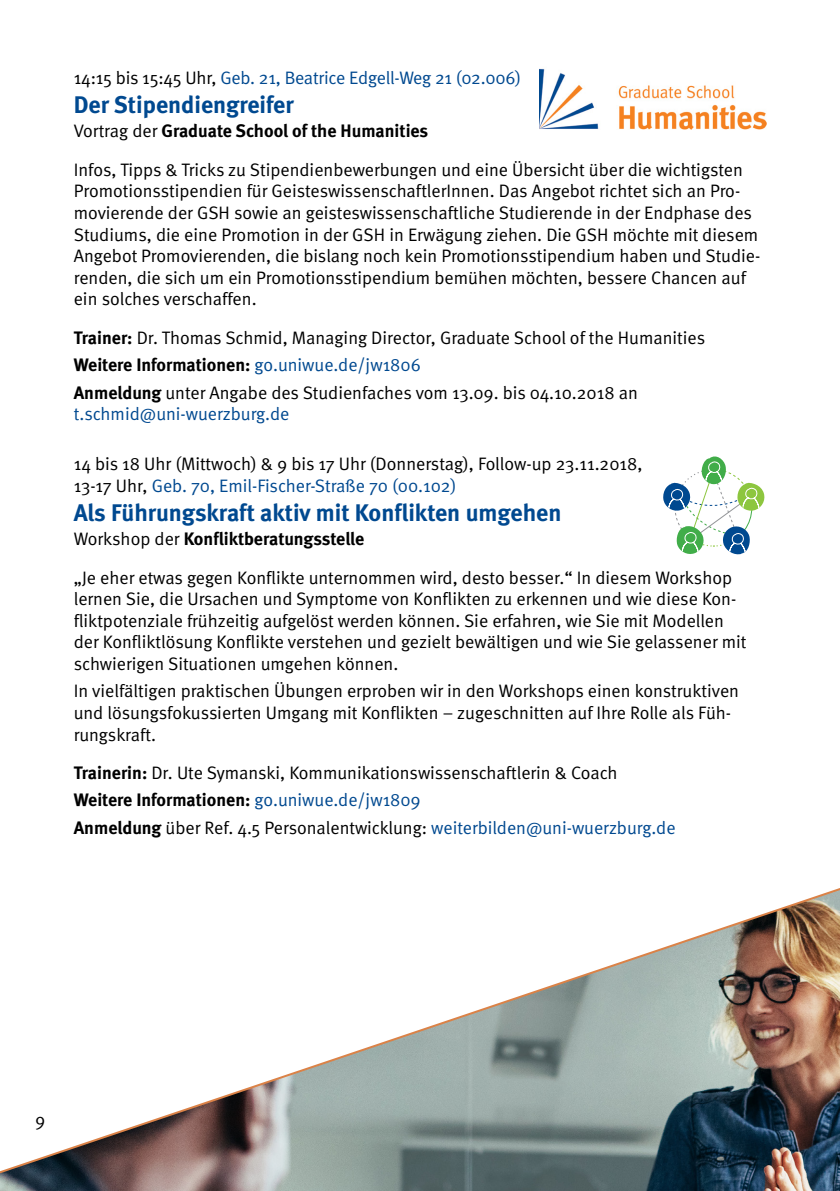
<style>
.page{position:relative;width:840px;height:1191px;background:#fff}
.page>*{position:absolute;margin:0;border:0;box-sizing:border-box;transform-origin:0 0}
.t1{font:700 24px "Meta";color:#004990}
.t2{font:18px/21.6px "Meta Normal";color:#000}
.t3{font:700 18px "Meta";color:#000}
.t4{font:18px "Meta Normal";letter-spacing:-.015em;color:#004990}
.s1{color:#000}
.s2{font-family:"Meta Normal";font-weight:400}
.s3{font-family:"Meta";font-weight:700}
.s4{font-family:"Meta Normal";font-weight:400;color:#004990}
.s5{color:#004990}
</style>
<div class="page">
<img style="left:539px;top:68px;width:226px;height:61px">
<svg style="left:663px;top:456px;width:102px;height:99px"></svg>
<img style="left:0;top:888px;width:839px;height:303px">
<p class="t4" style="left:74px;top:67px;width:448px"><span class="s1">14:15 bis 15:45 Uhr,</span> Geb. 21, Beatrice Edgell-Weg 21 (02.006)</p>
<h1 class="t1" style="left:74px;top:90px;width:221px">Der Stipendiengreifer</h1>
<p class="t3" style="left:74px;top:120px;width:356px"><span class="s2">Vortrag der</span> Graduate School of the Humanities</p>
<p class="t2" style="left:74px;top:158px;width:687px">Infos, Tipps &amp; Tricks zu Stipendienbewerbungen und eine Übersicht über die wichtigsten Promotionsstipendien für GeisteswissenschaftlerInnen. Das Angebot richtet sich an Pro&shy;movierende der GSH sowie an geisteswissenschaftliche Studierende in der Endphase des Studiums, die eine Promotion in der GSH in Erwägung ziehen. Die GSH möchte mit diesem Angebot Promovierenden, die bislang noch kein Promotionsstipendium haben und Studie&shy;renden, die sich um ein Promotionsstipendium bemühen möchten, bessere Chancen auf ein solches verschaffen.</p>
<p class="t2" style="left:74px;top:327px;width:632px"><span class="s3">Trainer:</span> Dr. Thomas Schmid, Managing Director, Graduate School of the Humanities</p>
<p class="t3" style="left:74px;top:354px;width:348px">Weitere Informationen: <span class="s4">go.uniwue.de/jw1806</span></p>
<p class="t2" style="left:74px;top:381px;width:565px"><span class="s3">Anmeldung</span> unter Angabe des Studienfaches vom 13.09. bis 04.10.2018 an <span class="s5">t.schmid@uni-wuerzburg.de</span></p>
<p class="t2" style="left:74px;top:453px;width:570px">14 bis 18 Uhr (Mittwoch) &amp; 9 bis 17 Uhr (Donnerstag), Follow-up 23.11.2018,<br>13-17 Uhr, <span class="s5">Geb. 70, Emil-Fischer-Straße 70 (00.102)</span></p>
<h1 class="t1" style="left:74px;top:498px;width:489px">Als Führungskraft aktiv mit Konflikten umgehen</h1>
<p class="t3" style="left:74px;top:528px;width:292px"><span class="s2">Workshop der</span> Konfliktberatungsstelle</p>
<p class="t2" style="left:74px;top:566px;width:674px">„Je eher etwas gegen Konflikte unternommen wird, desto besser.“ In diesem Workshop lernen Sie, die Ursachen und Symptome von Konflikten zu erkennen und wie diese Kon&shy;fliktpotenziale frühzeitig aufgelöst werden können. Sie erfahren, wie Sie mit Modellen der Konfliktlösung Konflikte verstehen und gezielt bewältigen und wie Sie gelassener mit schwierigen Situationen umgehen können.</p>
<p class="t2" style="left:74px;top:680px;width:666px">In vielfältigen praktischen Übungen erproben wir in den Workshops einen konstruktiven und lösungsfokussierten Umgang mit Konflikten – zugeschnitten auf Ihre Rolle als Füh&shy;rungskraft.</p>
<p class="t2" style="left:74px;top:762px;width:545px"><span class="s3">Trainerin:</span> Dr. Ute Symanski, Kommunikationswissenschaftlerin &amp; Coach</p>
<p class="t3" style="left:74px;top:789px;width:348px">Weitere Informationen: <span class="s4">go.uniwue.de/jw1809</span></p>
<p class="t2" style="left:74px;top:816px;width:603px"><span class="s3">Anmeldung</span> über Ref. 4.5 Personalentwicklung: <span class="s5">weiterbilden@uni-wuerzburg.de</span></p>
<p class="t2" style="left:35px;top:1108px;width:12px">9</p>
</div>
